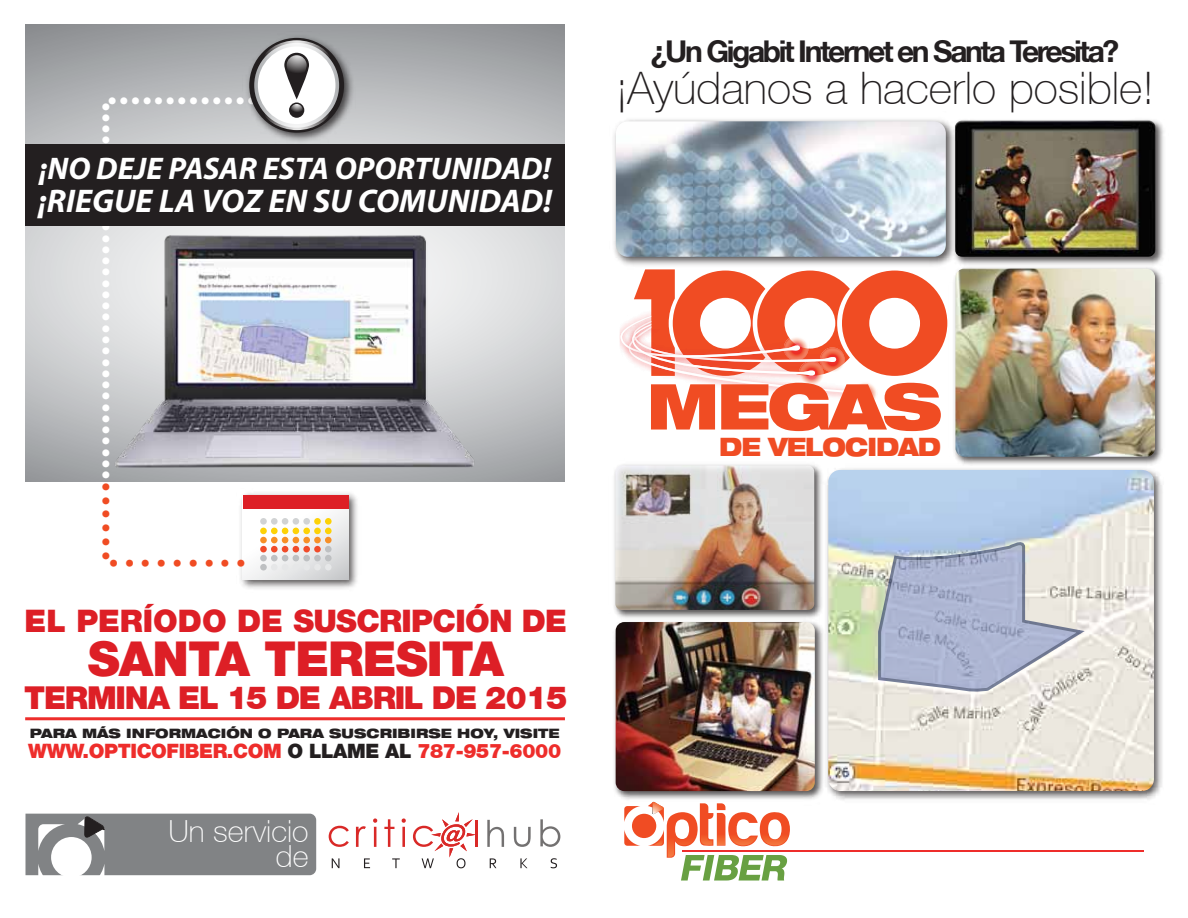
<style>
.page{position:relative;width:1188px;height:918px;background:#fff}
.page>*{position:absolute;margin:0;border:0;box-sizing:border-box;transform-origin:0 0}
.t1{font:900 expanded 63.3px "Helvetica 93";letter-spacing:-.04em;color:#f04c23}
.t2{font:900 48px "Helvetica 95";letter-spacing:-.02em;color:#dd1f26}
.t3{font:100 44.85px "Helvetica 35";color:#231f20}
.t4{font:italic 700 32.85px "Myriad Pro";color:#fff}
.t5{font:900 31.5px "Helvetica 95";letter-spacing:-.04em;color:#dd1f26}
.t6{font:italic 700 31.35px "Myriad Pro";color:#fff}
.t7{font:900 31.05px "Helvetica 95";letter-spacing:-.02em;color:#dd1f26}
.t8{font:100 30.45px/25px "Helvetica 35";color:#fff;text-align:right}
.t9{font:700 30px "Helvetica 75";letter-spacing:-.08em;color:#231f20}
.t10{font:900 expanded 25.35px "Helvetica 93";letter-spacing:-.04em;color:#f04c23;scale:.9 1}
.t11{font:900 19.8px "Helvetica 95";letter-spacing:-.02em;color:#ee2d2b}
.t12{font:900 19.35px "Helvetica 95";color:#fff}
.t13{font:900 19.35px "Helvetica 95";color:#f04c23}
.t14{font:900 expanded 12.9px "Helvetica 93";color:#231f20}
.s1{color:#f04c23}
.s2{color:#231f20}
</style>
<div class="page">
<svg style="left:25px;top:25px;width:540px;height:119px;background:#afb1b3"></svg>
<img style="left:1135px;top:119px;width:29px;height:29px">
<img style="left:1004px;top:120px;width:151px;height:28px">
<img style="left:25px;top:148px;width:1139px;height:733px">
<img style="left:828px;top:470px;width:326px;height:321px">
<svg style="left:878px;top:542px;width:207px;height:150px;background:#bac0d1"></svg>
<svg style="left:620px;top:270px;width:327px;height:136px"></svg>
<img style="left:609px;top:119px;width:395px;height:151px">
<img style="left:616px;top:121px;width:330px;height:136px">
<img style="left:236px;top:489px;width:126px;height:104px">
<svg style="left:243px;top:509px;width:106px;height:70px"></svg>
<div style="left:243px;top:495px;width:106px;height:14px;background:#dd1f26"></div>
<div style="left:260px;top:518px;width:7px;height:7px;background:#d1d3d4;border-radius:50%"></div>
<div style="left:260px;top:528px;width:7px;height:6px;background:#fdd206;border-radius:50%"></div>
<div style="left:260px;top:537px;width:7px;height:6px;background:#f78f27;border-radius:50%"></div>
<div style="left:260px;top:546px;width:7px;height:6px;background:#f04b2a;border-radius:50%"></div>
<div style="left:260px;top:555px;width:7px;height:6px;background:#bec0c2;border-radius:50%"></div>
<div style="left:260px;top:564px;width:7px;height:7px;background:#bec0c2;border-radius:50%"></div>
<div style="left:271px;top:518px;width:7px;height:7px;background:#d1d3d4;border-radius:50%"></div>
<div style="left:271px;top:528px;width:7px;height:6px;background:#fdd206;border-radius:50%"></div>
<div style="left:271px;top:537px;width:7px;height:6px;background:#f78f27;border-radius:50%"></div>
<div style="left:271px;top:546px;width:7px;height:6px;background:#f04b2a;border-radius:50%"></div>
<div style="left:271px;top:555px;width:7px;height:6px;background:#bec0c2;border-radius:50%"></div>
<div style="left:271px;top:564px;width:7px;height:7px;background:#e6e7e8;border-radius:50%"></div>
<div style="left:282px;top:518px;width:6px;height:7px;background:#d1d3d4;border-radius:50%"></div>
<div style="left:282px;top:564px;width:6px;height:7px;background:#e6e7e8;border-radius:50%"></div>
<div style="left:293px;top:518px;width:6px;height:7px;background:#d1d3d4;border-radius:50%"></div>
<svg style="left:282px;top:528px;width:17px;height:33px"></svg>
<div style="left:293px;top:564px;width:6px;height:7px;background:#e6e7e8;border-radius:50%"></div>
<div style="left:303px;top:518px;width:7px;height:7px;background:#d1d3d4;border-radius:50%"></div>
<div style="left:303px;top:528px;width:7px;height:6px;background:#fdd206;border-radius:50%"></div>
<div style="left:303px;top:537px;width:7px;height:6px;background:#f78f27;border-radius:50%"></div>
<div style="left:303px;top:546px;width:7px;height:6px;background:#f04b2a;border-radius:50%"></div>
<div style="left:303px;top:555px;width:7px;height:6px;background:#bec0c2;border-radius:50%"></div>
<div style="left:303px;top:564px;width:7px;height:7px;background:#e6e7e8;border-radius:50%"></div>
<div style="left:314px;top:518px;width:7px;height:7px;background:#fdd206;border-radius:50%"></div>
<div style="left:314px;top:528px;width:7px;height:6px;background:#fdd206;border-radius:50%"></div>
<div style="left:314px;top:537px;width:7px;height:6px;background:#f78f27;border-radius:50%"></div>
<div style="left:314px;top:546px;width:7px;height:6px;background:#f04b2a;border-radius:50%"></div>
<div style="left:314px;top:555px;width:7px;height:6px;background:#bec0c2;border-radius:50%"></div>
<div style="left:314px;top:564px;width:7px;height:7px;background:#e6e7e8;border-radius:50%"></div>
<div style="left:325px;top:518px;width:7px;height:7px;background:#fdd206;border-radius:50%"></div>
<div style="left:325px;top:528px;width:7px;height:6px;background:#fdd206;border-radius:50%"></div>
<div style="left:325px;top:537px;width:7px;height:6px;background:#f78f27;border-radius:50%"></div>
<div style="left:325px;top:546px;width:7px;height:6px;background:#bec0c2;border-radius:50%"></div>
<div style="left:325px;top:555px;width:7px;height:6px;background:#bec0c2;border-radius:50%"></div>
<div style="left:325px;top:564px;width:7px;height:7px;background:#e6e7e8;border-radius:50%"></div>
<hr style="left:25px;top:717px;width:540px;height:3px;background:#ee2d2b">
<img style="left:243px;top:31px;width:114px;height:113px">
<div style="left:249px;top:38px;width:95px;height:95px;background:#231f20;border-radius:50%"></div>
<svg style="left:254px;top:43px;width:85px;height:85px"></svg>
<div style="left:258px;top:46px;width:77px;height:78px;background:#fff;border-radius:50%"></div>
<svg style="left:262px;top:40px;width:70px;height:90px"></svg>
<div style="left:25px;top:144px;width:540px;height:82px;background:#231f20"></div>
<p class="t12" style="left:269px;top:113px;width:163px;rotate:-180deg">• •• •• •• •• •••• •</p>
<p class="t12" style="left:118px;top:102px;width:460px;rotate:90deg">••••••••••••••••••••••••••••••••••<span class="s1">••••••</span></p>
<p class="t13" style="left:109px;top:552px;width:139px">•••••••••</p>
<h3 class="t6" style="left:39px;top:148px;width:513px">¡NO DEJE PASAR ESTA OPORTUNIDAD!</h3>
<h3 class="t4" style="left:38px;top:180px;width:516px">¡RIEGUE LA VOZ EN SU COMUNIDAD!</h3>
<h3 class="t7" style="left:25px;top:602px;width:544px">EL PERÍODO DE SUSCRIPCIÓN DE</h3>
<h2 class="t2" style="left:88px;top:631px;width:418px">SANTA TERESITA</h2>
<h3 class="t5" style="left:24px;top:679px;width:545px">TERMINA EL 15 DE ABRIL DE 2015</h3>
<p class="t14" style="left:30px;top:725px;width:531px">PARA MÁS INFORMACIÓN O PARA SUSCRIBIRSE HOY, VISITE</p>
<p class="t11" style="left:28px;top:739px;width:535px">WWW.OPTICOFIBER.COM <span class="s2">O LLAME AL</span> 787-957-6000</p>
<h3 class="t8" style="left:169px;top:818px;width:142px">Un servicio de</h3>
<h3 class="t9" style="left:651px;top:32px;width:470px">¿Un Gigabit Internet en Santa Teresita?</h3>
<h3 class="t3" style="left:616px;top:62px;width:540px">¡Ayúdanos a hacerlo posible!</h3>
<h1 class="t1" style="left:647px;top:366px;width:297px">MEGAS</h1>
<h3 class="t10" style="left:719px;top:430px;width:248px">DE VELOCIDAD</h3>
</div>
